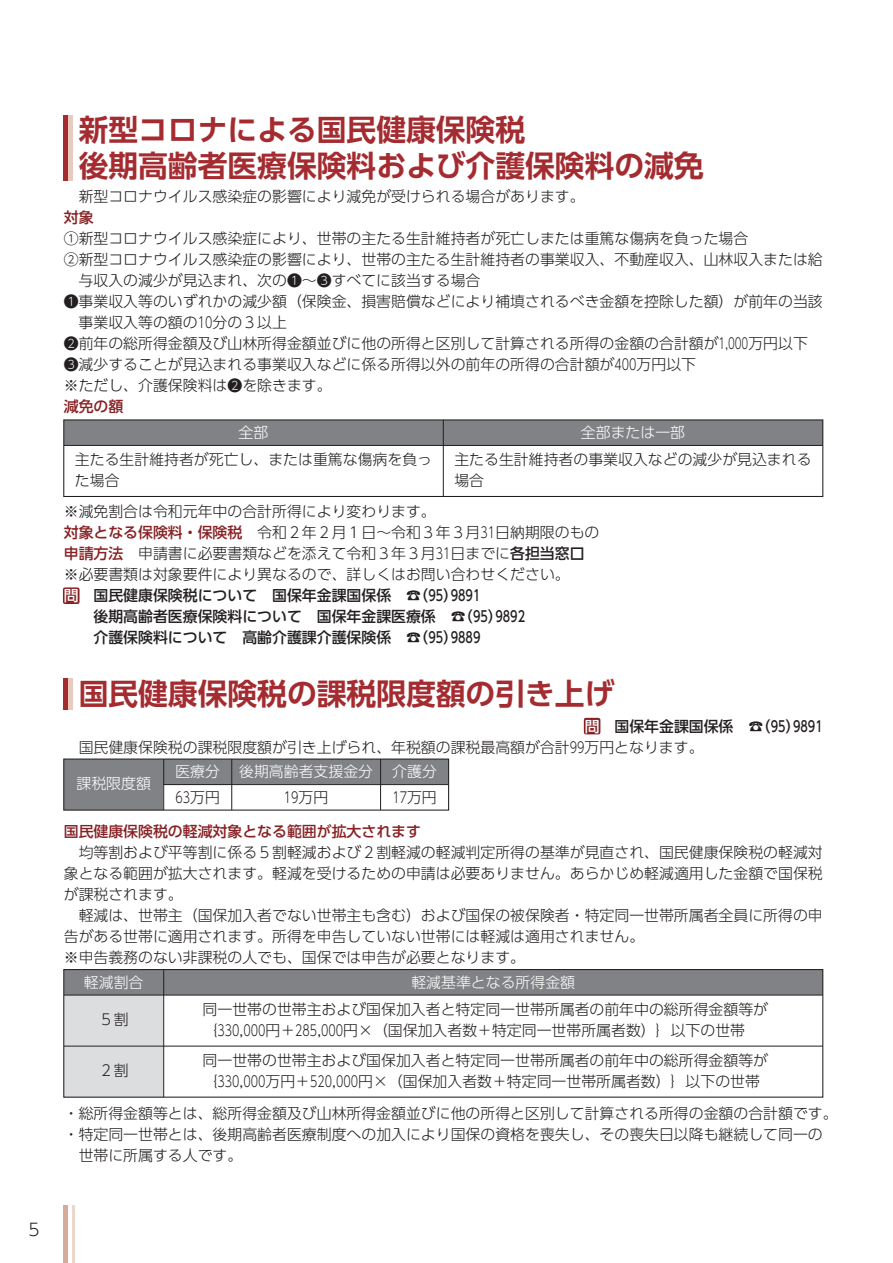
<style>
.page{position:relative;width:893px;height:1263px;background:#fff}
.page>*{position:absolute;margin:0;border:0;box-sizing:border-box;transform-origin:0 0}
.t1{font:700 29.7px/36px "UD Shin Go Pr 6 N De";color:#a42c31}
.t2{font:300 16.95px "UD Shin Go Pr 6 N";color:#231f20}
.t3{font:300 14.85px/21px "UD Shin Go Pr 6 N";color:#231f20}
.t4{font:500 14.85px "UD Shin Go Pr 6 N";color:#231f20}
.t5{font:300 14.85px "UD Shin Go Pr 6 N";color:#fff}
.t6{font:500 14.85px "UD Shin Go Pr 6 N";color:#882124}
.t7{font:300 14.85px "UD Shin Go Pr 6 N";color:#231f20;scale:.75 1}
.s1{font-weight:500;color:#882124}
.s2{font-weight:500}
.s3{color:#fff}
.s4{color:#882124}
.s5{font-weight:500;color:#fff}
</style>
<div class="page">
<div style="left:64px;top:420px;width:379px;height:25px;background:#808285"></div>
<div style="left:443px;top:420px;width:380px;height:25px;background:#808285"></div>
<div style="left:65px;top:760px;width:98px;height:49px;background:#808285"></div>
<div style="left:164px;top:759px;width:68px;height:25px;background:#808285"></div>
<div style="left:232px;top:759px;width:149px;height:25px;background:#808285"></div>
<div style="left:381px;top:759px;width:68px;height:25px;background:#808285"></div>
<div style="left:64px;top:1046px;width:100px;height:51px;background:#dcdddf"></div>
<div style="left:64px;top:995px;width:100px;height:51px;background:#dcdddf"></div>
<div style="left:64px;top:969px;width:100px;height:26px;background:#808285"></div>
<div style="left:164px;top:969px;width:659px;height:26px;background:#808285"></div>
<div style="left:63px;top:758px;width:386px;height:53px;border:1px solid #231f20"></div>
<hr style="left:380px;top:759px;width:1px;height:51px;background:#231f20">
<hr style="left:163px;top:759px;width:1px;height:51px;background:#231f20">
<hr style="left:231px;top:759px;width:1px;height:51px;background:#231f20">
<hr style="left:164px;top:784px;width:285px;height:1px;background:#231f20">
<div style="left:63px;top:419px;width:760px;height:78px;border:1px solid #231f20"></div>
<hr style="left:443px;top:420px;width:1px;height:76px;background:#231f20">
<hr style="left:64px;top:445px;width:759px;height:1px;background:#231f20">
<div style="left:63px;top:969px;width:760px;height:129px;border:1px solid #231f20"></div>
<hr style="left:64px;top:995px;width:759px;height:1px;background:#231f20">
<hr style="left:64px;top:1046px;width:759px;height:1px;background:#231f20">
<hr style="left:163px;top:969px;width:1px;height:128px;background:#231f20">
<hr style="left:64px;top:115px;width:4px;height:66px;background:#a42c31">
<hr style="left:68px;top:115px;width:4px;height:66px;background:#e7cbbf">
<hr style="left:64px;top:678px;width:4px;height:32px;background:#a42c31">
<hr style="left:68px;top:678px;width:4px;height:32px;background:#e7cbbf">
<div style="left:63px;top:587px;width:17px;height:17px;border:4px solid #882124"></div>
<div style="left:584px;top:718px;width:16px;height:16px;border:4px solid #882124"></div>
<hr style="left:64px;top:1205px;width:4px;height:58px;background:#d7aa9a">
<hr style="left:72px;top:1205px;width:2px;height:58px;background:#edd7cd">
<p class="t2" style="left:28px;top:1216px;width:13px">5</p>
<h1 class="t1" style="left:79px;top:111px;width:627px">新型コロナによる国民健康保険税<br>後期高齢者医療保険料および介護保険料の減免</h1>
<p class="t3" style="left:79px;top:186px;width:507px">新型コロナウイルス感染症の影響により減免が受けられる場合があります。</p>
<p class="t6" style="left:64px;top:206px;width:31px">対象</p>
<p class="t3" style="left:64px;top:228px;width:686px">①新型コロナウイルス感染症により、世帯の主たる生計維持者が死亡しまたは重篤な傷病を負った場合</p>
<p class="t3" style="left:64px;top:249px;width:760px">②新型コロナウイルス感染症の影響により、世帯の主たる生計維持者の事業収入、不動産収入、山林収入または給</p>
<p class="t3" style="left:79px;top:270px;width:403px">与収入の減少が見込まれ、次の❶～❸すべてに該当する場合</p>
<p class="t3" style="left:64px;top:291px;width:760px">❶事業収入等のいずれかの減少額（保険金、損害賠償などにより補填されるべき金額を控除した額）が前年の当該</p>
<p class="t3" style="left:79px;top:312px;width:210px">事業収入等の額の10分の３以上</p>
<p class="t3" style="left:64px;top:333px;width:746px">❷前年の総所得金額及び山林所得金額並びに他の所得と区別して計算される所得の金額の合計額が1,000万円以下</p>
<p class="t3" style="left:64px;top:354px;width:634px">❸減少することが見込まれる事業収入などに係る所得以外の前年の所得の合計額が400万円以下</p>
<p class="t3" style="left:64px;top:375px;width:269px">※ただし、介護保険料は❷を除きます。</p>
<p class="t6" style="left:64px;top:395px;width:61px">減免の額</p>
<p class="t5" style="left:239px;top:420px;width:31px">全部</p>
<p class="t3" style="left:75px;top:448px;width:359px">主たる生計維持者が死亡し、または重篤な傷病を負った場合</p>
<p class="t3" style="left:454px;top:448px;width:359px">主たる生計維持者の事業収入などの減少が見込まれる場合</p>
<p class="t5" style="left:581px;top:420px;width:106px">全部または一部</p>
<p class="t3" style="left:64px;top:501px;width:374px">※減免割合は令和元年中の合計所得により変わります。</p>
<p class="t3" style="left:64px;top:522px;width:537px"><span class="s1">対象となる保険料・保険税</span>　令和２年２月１日～令和３年３月31日納期限のもの</p>
<p class="t3" style="left:64px;top:543px;width:522px"><span class="s1">申請方法</span>　申請書に必要書類などを添えて令和３年３月31日までに<span class="s2">各担当窓口</span></p>
<p class="t3" style="left:64px;top:564px;width:507px">※必要書類は対象要件により異なるので、詳しくはお問い合わせください。</p>
<p class="t4" style="left:64px;top:584px;width:418px"><span class="s3">問</span><span class="s4">■</span>　国民健康保険税について 国保年金課国保係　☎（95）9891</p>
<p class="t4" style="left:94px;top:605px;width:433px">後期高齢者医療保険料について 国保年金課医療係　☎（95）9892</p>
<p class="t4" style="left:94px;top:626px;width:388px">介護保険料について 高齢介護課介護保険係　☎（95）9889</p>
<h1 class="t1" style="left:79px;top:674px;width:537px">国民健康保険税の課税限度額の引き上げ</h1>
<p class="t3" style="left:79px;top:715px;width:746px;text-indent:506px"><span class="s1">■</span><span class="s5">問</span><span class="s2">　国保年金課国保係　☎（95）9891</span>国民健康保険税の課税限度額が引き上げられ、年税額の課税最高額が合計99万円となります。</p>
<p class="t5" style="left:77px;top:772px;width:76px">課税限度額</p>
<p class="t5" style="left:175px;top:760px;width:46px">医療分</p>
<p class="t5" style="left:239px;top:760px;width:135px">後期高齢者支援金分</p>
<p class="t5" style="left:392px;top:760px;width:46px">介護分</p>
<p class="t7" style="left:284px;top:785px;width:61px">19万円</p>
<p class="t7" style="left:392px;top:785px;width:61px">17万円</p>
<p class="t7" style="left:175px;top:785px;width:61px">63万円</p>
<p class="t6" style="left:64px;top:819px;width:359px">国民健康保険税の軽減対象となる範囲が拡大されます</p>
<p class="t3" style="left:64px;top:841px;width:760px;text-align:justify;text-indent:15px">均等割および平等割に係る５割軽減および２割軽減の軽減判定所得の基準が見直され、国民健康保険税の軽減対象となる範囲が拡大されます。軽減を受けるための申請は必要ありません。あらかじめ軽減適用した金額で国保税が課税されます。</p>
<p class="t3" style="left:64px;top:904px;width:760px;text-indent:15px">軽減は、世帯主（国保加入者でない世帯主も含む）および国保の被保険者・特定同一世帯所属者全員に所得の申告がある世帯に適用されます。所得を申告していない世帯には軽減は適用されません。<br>※申告義務のない非課税の人でも、国保では申告が必要となります。</p>
<p class="t5" style="left:84px;top:970px;width:61px">軽減割合</p>
<p class="t3" style="left:99px;top:1009px;width:31px">５割</p>
<p class="t3" style="left:99px;top:1060px;width:31px">２割</p>
<p class="t5" style="left:411px;top:970px;width:165px">軽減基準となる所得金額</p>
<p class="t3" style="left:203px;top:998px;width:567px">同一世帯の世帯主および国保加入者と特定同一世帯所属者の前年中の総所得金額等が｛330,000円＋285,000円×（国保加入者数＋特定同一世帯所属者数）｝以下の世帯</p>
<p class="t3" style="left:203px;top:1049px;width:567px">同一世帯の世帯主および国保加入者と特定同一世帯所属者の前年中の総所得金額等が｛330,000万円＋520,000円×（国保加入者数＋特定同一世帯所属者数）｝以下の世帯</p>
<p class="t3" style="left:64px;top:1102px;width:775px">・総所得金額等とは、総所得金額及び山林所得金額並びに他の所得と区別して計算される所得の金額の合計額です。</p>
<p class="t3" style="left:64px;top:1123px;width:760px">・特定同一世帯とは、後期高齢者医療制度への加入により国保の資格を喪失し、その喪失日以降も継続して同一の</p>
<p class="t3" style="left:79px;top:1144px;width:165px">世帯に所属する人です。</p>
</div>
